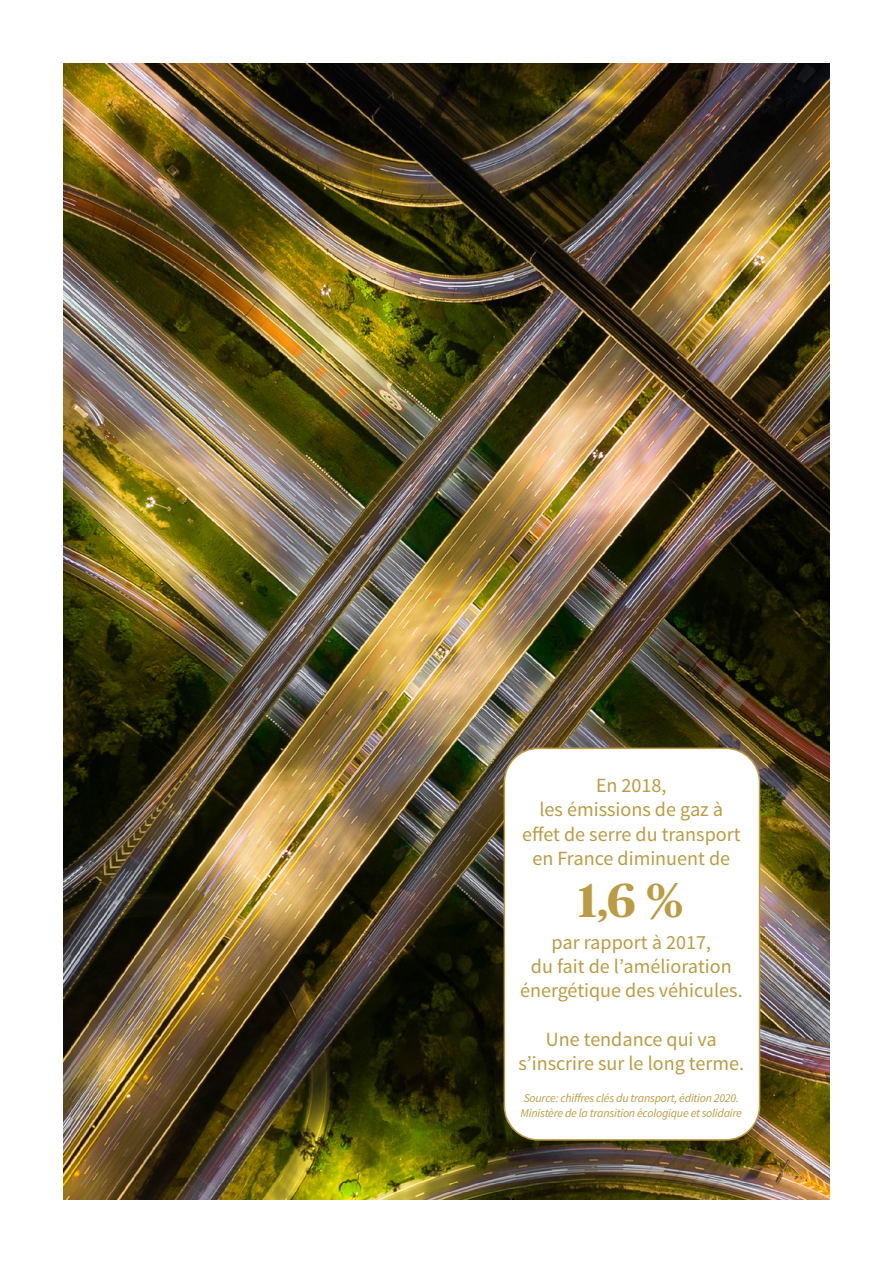
<style>
.page{position:relative;width:893px;height:1263px;background:#fff}
.page>*{position:absolute;margin:0;border:0;box-sizing:border-box;transform-origin:0 0}
.t1{font:700 47.7px "Publico Headline";color:#bb9c44}
.t2{font:20.1px/24.2px "Source Sans Pro";color:#bb9c44;text-align:center}
.t3{font:italic 12px/14.4px "Source Sans Pro";letter-spacing:-.02em;color:#bb9c44}
</style>
<div class="page">
<img style="left:64px;top:64px;width:765px;height:1135px">
<div style="left:504px;top:748px;width:256px;height:392px;background:#fff;border-radius:34px"></div>
<div style="left:504px;top:747px;width:256px;height:393px;border:2px solid #bb9c44;border-radius:34px"></div>
<p class="t2" style="left:522px;top:774px;width:220px">En 2018,<br>les émissions de gaz à effet de serre du transport en France diminuent de</p>
<h1 class="t1" style="left:578px;top:865px;width:106px">1,6 %</h1>
<p class="t2" style="left:520px;top:931px;width:224px">par rapport à 2017,<br>du fait de l’amélioration énergétique des véhicules.</p>
<p class="t2" style="left:518px;top:1027px;width:227px">Une tendance qui va s’inscrire sur le long terme.</p>
<p class="t3" style="left:521px;top:1091px;width:223px">Source: chiffres clés du transport, édition 2020.<br>Ministère de la transition écologique et solidaire</p>
</div>
